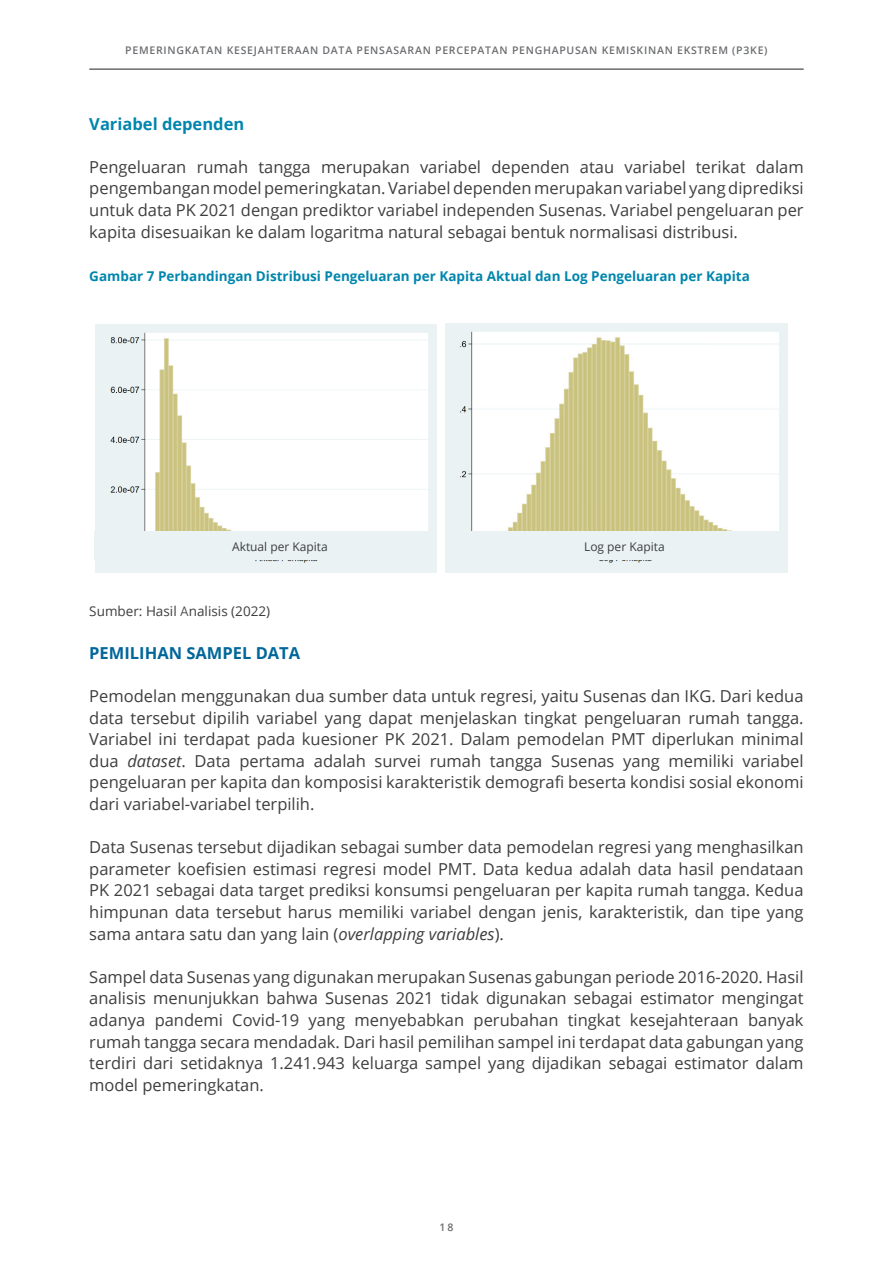
<style>
.page{position:relative;width:893px;height:1263px;background:#fff}
.page>*{position:absolute;margin:0;border:0;box-sizing:border-box;transform-origin:0 0}
.t1{font:16.5px/21.6px "Open Sans";color:#3e3e3f;text-align:justify}
.t2{font:700 16.5px "Open Sans";color:#01669a}
.Heading_3{font:700 16.5px "Open Sans";color:#0086ad}
.t3{font:700 13.5px "Open Sans";color:#0086ad}
.t4{font:13.5px "Open Sans";color:#3e3e3f}
.t5{font:12px "Open Sans";color:#3e3e3f}
.t6{font:600 10.5px "Open Sans";letter-spacing:.07em;color:#6c6d70}
.s1{font-family:"Segoe UI";font-weight:300}
.s2{font-style:italic}
</style>
<div class="page">
<hr style="left:89px;top:69px;width:715px;height:1px;background:#231f20">
<img style="left:95px;top:324px;width:341px;height:248px">
<img style="left:446px;top:324px;width:342px;height:248px">
<div style="left:95px;top:531px;width:341px;height:29px;background:#eaf2f3"></div>
<div style="left:446px;top:531px;width:342px;height:29px;background:#eaf2f3"></div>
<p class="t6" style="left:125px;top:43px;width:644px">PEMERINGKATAN KESEJAHTERAAN DATA PENSASARAN PERCEPATAN PENGHAPUSAN KEMISKINAN EKSTREM (P3KE)</p>
<p class="Heading_3" style="left:89px;top:112px;width:156px">Variabel dependen</p>
<p class="t1" style="left:89px;top:156px;width:716px">Pengeluaran rumah tangga merupakan variabel dependen atau variabel terikat dalam pengembangan model pemeringkatan. Variabel dependen merupakan variabel yang diprediksi untuk data PK 2021 dengan prediktor variabel independen Susenas. Variabel pengeluaran per kapita disesuaikan ke dalam logaritma natural sebagai bentuk normalisasi distribusi.</p>
<p class="t3" style="left:89px;top:266px;width:662px">Gambar 7 Perbandingan Distribusi Pengeluaran per Kapita Aktual dan Log Pengeluaran per Kapita</p>
<p class="t5" style="left:232px;top:538px;width:97px">Aktual per Kapita</p>
<p class="t5" style="left:584px;top:538px;width:82px">Log per Kapita</p>
<p class="t4" style="left:89px;top:602px;width:182px">Sumber: Hasil <span class="s1">A</span>nalisis (2022)</p>
<p class="t2" style="left:89px;top:641px;width:212px">PEMILIHAN SAMPEL DATA</p>
<p class="t1" style="left:89px;top:685px;width:716px">Pemodelan menggunakan dua sumber data untuk regresi, yaitu Susenas dan IKG. Dari kedua data tersebut dipilih variabel yang dapat menjelaskan tingkat pengeluaran rumah tangga.<br>Variabel ini terdapat pada kuesioner PK 2021. Dalam pemodelan PMT diperlukan minimal dua <span class="s2">dataset</span>. Data pertama adalah survei rumah tangga Susenas yang memiliki variabel pengeluaran per kapita dan komposisi karakteristik demografi beserta kondisi sosial ekonomi dari variabel-variabel terpilih.</p>
<p class="t1" style="left:89px;top:836px;width:716px">Data Susenas tersebut dijadikan sebagai sumber data pemodelan regresi yang menghasilkan parameter koefisien estimasi regresi model PMT. Data kedua adalah data hasil pendataan PK 2021 sebagai data target prediksi konsumsi pengeluaran per kapita rumah tangga. Kedua himpunan data tersebut harus memiliki variabel dengan jenis, karakteristik, dan tipe yang sama antara satu dan yang lain (<span class="s2">overlapping variables</span>).</p>
<p class="t1" style="left:89px;top:966px;width:716px">Sampel data Susenas yang digunakan merupakan Susenas gabungan periode 2016-2020. Hasil analisis menunjukkan bahwa Susenas 2021 tidak digunakan sebagai estimator mengingat adanya pandemi Covid-19 yang menyebabkan perubahan tingkat kesejahteraan banyak rumah tangga secara mendadak. Dari hasil pemilihan sampel ini terdapat data gabungan yang terdiri dari setidaknya 1.241.943 keluarga sampel yang dijadikan sebagai estimator dalam model pemeringkatan.</p>
<p class="t6" style="left:439px;top:1220px;width:16px">18</p>
</div>
